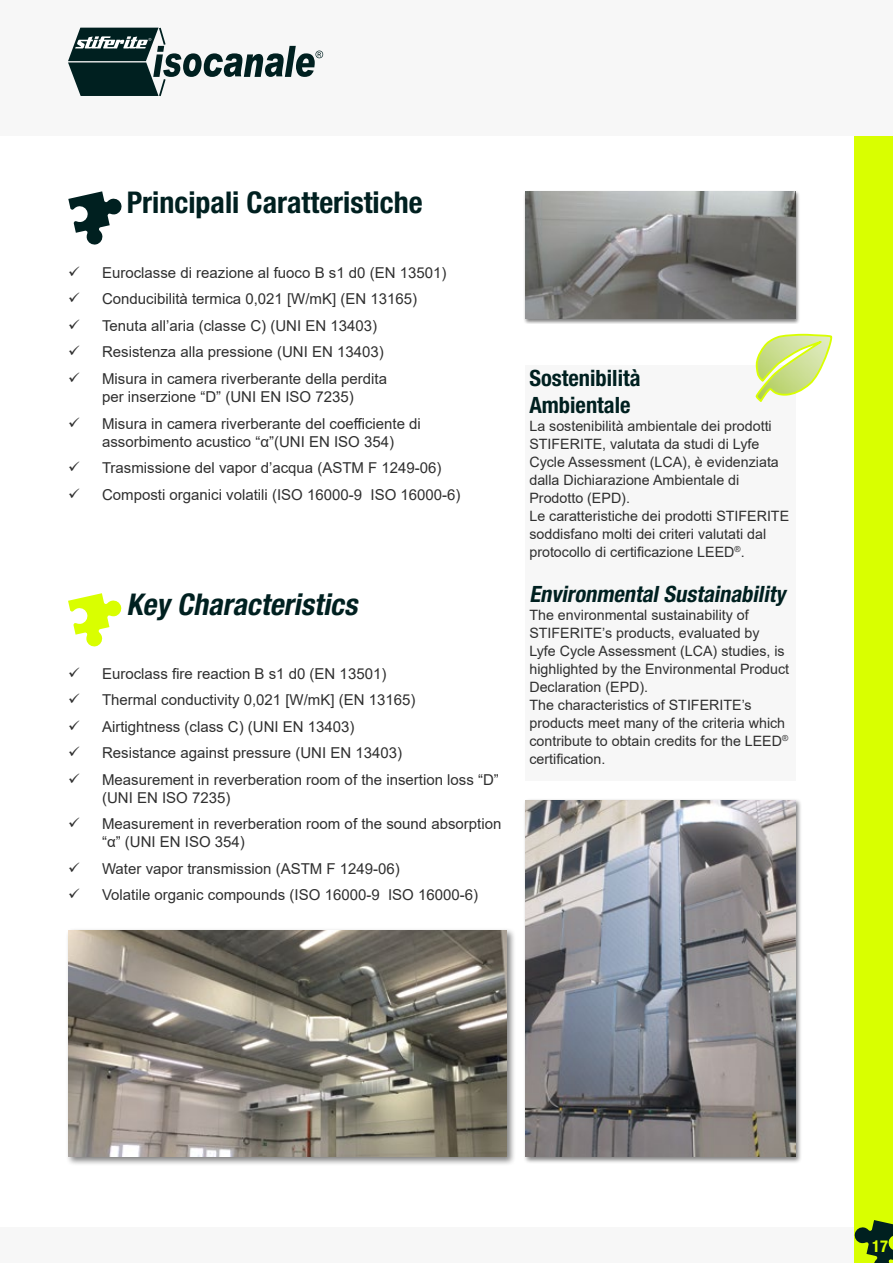
<style>
.page{position:relative;width:893px;height:1263px;background:#fff}
.page>*{position:absolute;margin:0;border:0;box-sizing:border-box;transform-origin:0 0}
.t1{font:700 condensed 30px "Helvetica Neue LT Pro";color:#002020}
.t2{font:italic 700 condensed 30px "Helvetica Neue LT Pro";color:#002020}
.t3{font:italic 700 condensed 22.5px "Helvetica Neue LT Pro";color:#002020}
.t4{font:700 condensed 22.5px/27px "Helvetica Neue LT Pro";color:#002020}
.t5{font:700 condensed 16.5px "Helvetica Neue LT Pro";color:#d9ff00}
.t6{font:15px/26.5px "Arial";color:#2f2f2f}
.t7{font:14.25px/18px "Arial";color:#2f2f2f}
</style>
<div class="page">
<div style="left:0;top:1227px;width:893px;height:36px;background:#f7f7f7"></div>
<div style="left:855px;top:0;width:38px;height:1263px;background:#d9ff00"></div>
<div style="left:0;top:0;width:893px;height:136px;background:#f7f7f7"></div>
<svg style="left:854px;top:1220px;width:39px;height:43px"></svg>
<svg style="left:68px;top:27px;width:255px;height:70px"></svg>
<svg style="left:68px;top:191px;width:54px;height:54px"></svg>
<svg style="left:68px;top:593px;width:54px;height:54px"></svg>
<div style="left:523px;top:798px;width:279px;height:366px;background:#000;opacity:.5"></div>
<img style="left:525px;top:800px;width:270px;height:357px">
<div style="left:65px;top:928px;width:451px;height:238px;background:#000;opacity:.5"></div>
<img style="left:68px;top:930px;width:439px;height:227px">
<div style="left:525px;top:366px;width:270px;height:415px;background:#f7f7f7"></div>
<svg style="left:756px;top:334px;width:76px;height:68px"></svg>
<div style="left:523px;top:190px;width:278px;height:134px;background:#000;opacity:.5"></div>
<img style="left:525px;top:191px;width:270px;height:128px">
<h1 class="t1" style="left:127px;top:184px;width:297px">Principali Caratteristiche</h1>
<p class="t6" style="left:102px;top:259px;width:346px">Euroclasse di reazione al fuoco B s1 d0 (EN 13501)<br>Conducibilità termica 0,021 [W/mK] (EN 13165)<br>Tenuta all’aria (classe C) (UNI EN 13403)<br>Resistenza alla pressione (UNI EN 13403)<br>Misura in camera riverberante della perdita</p>
<p class="t6" style="left:102px;top:383px;width:320px">per inserzione “D” (UNI EN ISO 7235)<br>Misura in camera riverberante del coefficiente di</p>
<p class="t6" style="left:102px;top:428px;width:360px">assorbimento acustico “α”(UNI EN ISO 354)<br>Trasmissione del vapor d’acqua (ASTM F 1249-06)<br>Composti organici volatili (ISO 16000-9 ISO 16000-6)</p>
<h1 class="t2" style="left:126px;top:586px;width:239px">Key Characteristics</h1>
<p class="t6" style="left:102px;top:660px;width:398px">Euroclass fire reaction B s1 d0 (EN 13501)<br>Thermal conductivity 0,021 [W/mK] (EN 13165)<br>Airtightness (class C) (UNI EN 13403)<br>Resistance against pressure (UNI EN 13403)<br>Measurement in reverberation room of the insertion loss “D”</p>
<p class="t6" style="left:102px;top:784px;width:401px">(UNI EN ISO 7235)<br>Measurement in reverberation room of the sound absorption</p>
<p class="t6" style="left:102px;top:829px;width:378px">“α” (UNI EN ISO 354)<br>Water vapor transmission (ASTM F 1249-06)<br>Volatile organic compounds (ISO 16000-9 ISO 16000-6)</p>
<h2 class="t4" style="left:529px;top:364px;width:113px">Sostenibilità<br>Ambientale</h2>
<p class="t7" style="left:529px;top:417px;width:261px">La sostenibilità ambientale dei prodotti STIFERITE, valutata da studi di Lyfe Cycle Assessment (LCA), è evidenziata dalla Dichiarazione Ambientale di Prodotto (EPD).<br>Le caratteristiche dei prodotti STIFERITE soddisfano molti dei criteri valutati dal protocollo di certificazione LEED<sup>®</sup>.</p>
<h2 class="t3" style="left:529px;top:580px;width:262px">EnvironmentalSustainability</h2>
<p class="t7" style="left:529px;top:606px;width:261px">The environmental sustainability of STIFERITE’s products, evaluated by Lyfe Cycle Assessment (LCA) studies, is highlighted by the Environmental Product Declaration (EPD).<br>The characteristics of STIFERITE’s products meet many of the criteria which contribute to obtain credits for the LEED<sup>® </sup>certification.</p>
<p class="t5" style="left:872px;top:1236px;width:17px">17</p>
</div>
